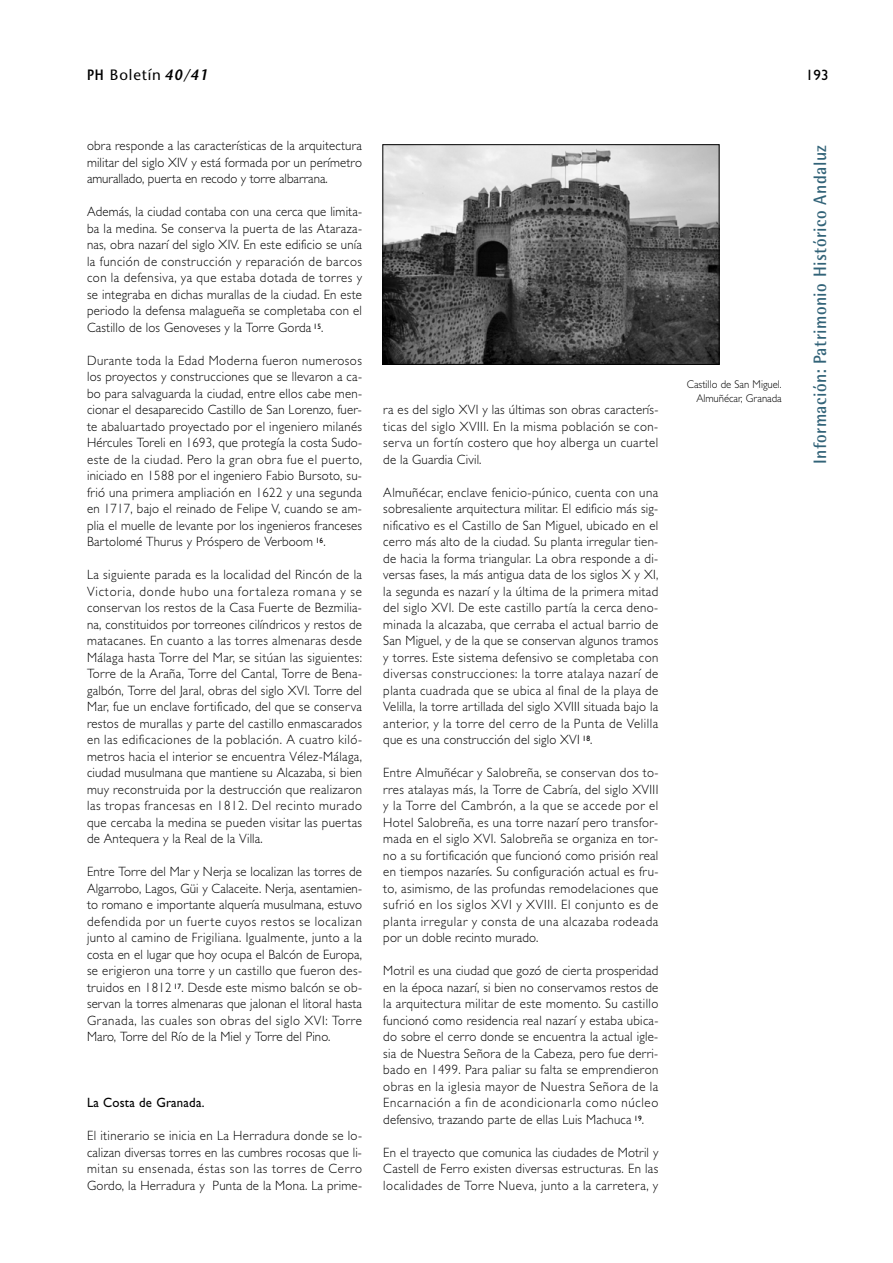
<style>
.page{position:relative;width:893px;height:1263px;background:#fff}
.page>*{position:absolute;margin:0;border:0;box-sizing:border-box;transform-origin:0 0}
.t1{font:700 18px "Rotis Semi Sans";letter-spacing:.025em;color:#326378;scale:.95 1}
.t2{font:15px "Stone Sans";letter-spacing:.055em;color:#000}
.t3{font:15px "Gill Sans";color:#000}
.t4{font:300 13.5px/16.5px "Gill Sans";letter-spacing:.015em;color:#000;text-align:justify;scale:.95 1}
.t5{font:13.5px "Gill Sans";letter-spacing:.015em;color:#000;scale:.95 1}
.t6{font:300 11.25px/13.5px "Gill Sans";color:#000;text-align:right;scale:.95 1}
.s1{font-weight:600}
.s2{font-weight:600;font-style:italic}
</style>
<div class="page">
<img style="left:384px;top:147px;width:333px;height:216px">
<div style="left:382px;top:145px;width:337px;height:220px;border:1px solid #000"></div>
<p class="t2" style="left:87px;top:69px;width:123px"><span class="s1">PH</span> Boletín <span class="s2">40/41</span></p>
<p class="t3" style="left:806px;top:69px;width:24px">193</p>
<p class="t4" style="left:87px;top:139px;width:291px">obra responde a las características de la arquitectura militar del siglo XIV y está formada por un perímetro amurallado, puerta en recodo y torre albarrana.</p>
<p class="t4" style="left:87px;top:205px;width:291px">Además, la ciudad contaba con una cerca que limita&shy;ba la medina. Se conserva la puerta de las Ataraza&shy;nas, obra nazarí del siglo XIV. En este edificio se unía la función de construcción y reparación de barcos con la defensiva, ya que estaba dotada de torres y se integraba en dichas murallas de la ciudad. En este periodo la defensa malagueña se completaba con el Castillo de los Genoveses y la Torre Gorda <sup>15</sup>.</p>
<p class="t4" style="left:87px;top:353px;width:291px">Durante toda la Edad Moderna fueron numerosos los proyectos y construcciones que se llevaron a ca&shy;bo para salvaguarda la ciudad, entre ellos cabe men&shy;cionar el desaparecido Castillo de San Lorenzo, fuer&shy;te abaluartado proyectado por el ingeniero milanés Hércules Toreli en 1693, que protegía la costa Sudo&shy;este de la ciudad. Pero la gran obra fue el puerto, iniciado en 1588 por el ingeniero Fabio Bursoto, su&shy;frió una primera ampliación en 1622 y una segunda en 1717, bajo el reinado de Felipe V, cuando se am&shy;plia el muelle de levante por los ingenieros franceses Bartolomé Thurus y Próspero de Verboom <sup>16</sup>.</p>
<p class="t4" style="left:87px;top:568px;width:291px">La siguiente parada es la localidad del Rincón de la Victoria, donde hubo una fortaleza romana y se conservan los restos de la Casa Fuerte de Bezmilia&shy;na, constituidos por torreones cilíndricos y restos de matacanes. En cuanto a las torres almenaras desde Málaga hasta Torre del Mar, se sitúan las siguientes:<br>Torre de la Araña, Torre del Cantal, Torre de Bena&shy;galbón, Torre del Jaral, obras del siglo XVI. Torre del Mar, fue un enclave fortificado, del que se conserva restos de murallas y parte del castillo enmascarados en las edificaciones de la población. A cuatro kiló&shy;metros hacia el interior se encuentra Vélez-Málaga, ciudad musulmana que mantiene su Alcazaba, si bien muy reconstruida por la destrucción que realizaron las tropas francesas en 1812. Del recinto murado que cercaba la medina se pueden visitar las puertas de Antequera y la Real de la Villa.</p>
<p class="t4" style="left:87px;top:865px;width:291px">Entre Torre del Mar y Nerja se localizan las torres de Algarrobo, Lagos, Güi y Calaceite. Nerja, asentamien&shy;to romano e importante alquería musulmana, estuvo defendida por un fuerte cuyos restos se localizan junto al camino de Frigiliana. Igualmente, junto a la costa en el lugar que hoy ocupa el Balcón de Europa, se erigieron una torre y un castillo que fueron des&shy;truidos en 1812 <sup>17</sup>. Desde este mismo balcón se ob&shy;servan la torres almenaras que jalonan el litoral hasta Granada, las cuales son obras del siglo XVI: Torre Maro, Torre del Río de la Miel y Torre del Pino.</p>
<p class="t5" style="left:87px;top:1097px;width:125px">La Costa de Granada.</p>
<p class="t4" style="left:87px;top:1129px;width:291px">El itinerario se inicia en La Herradura donde se lo&shy;calizan diversas torres en las cumbres rocosas que li&shy;mitan su ensenada, éstas son las torres de Cerro Gordo, la Herradura y Punta de la Mona. La prime-</p>
<p class="t4" style="left:383px;top:403px;width:291px">ra es del siglo XVI y las últimas son obras caracterís&shy;ticas del siglo XVIII. En la misma población se con&shy;serva un fortín costero que hoy alberga un cuartel de la Guardia Civil.</p>
<p class="t4" style="left:383px;top:485px;width:291px">Almuñécar, enclave fenicio-púnico, cuenta con una sobresaliente arquitectura militar. El edificio más sig&shy;nificativo es el Castillo de San Miguel, ubicado en el cerro más alto de la ciudad. Su planta irregular tien&shy;de hacia la forma triangular. La obra responde a di&shy;versas fases, la más antigua data de los siglos X y XI, la segunda es nazarí y la última de la primera mitad del siglo XVI. De este castillo partía la cerca deno&shy;minada la alcazaba, que cerraba el actual barrio de San Miguel, y de la que se conservan algunos tramos y torres. Este sistema defensivo se completaba con diversas construcciones: la torre atalaya nazarí de planta cuadrada que se ubica al final de la playa de Velilla, la torre artillada del siglo XVIII situada bajo la anterior, y la torre del cerro de la Punta de Velilla que es una construcción del siglo XVI <sup>18</sup>.</p>
<p class="t4" style="left:383px;top:766px;width:291px">Entre Almuñécar y Salobreña, se conservan dos to&shy;rres atalayas más, la Torre de Cabría, del siglo XVIII y la Torre del Cambrón, a la que se accede por el Hotel Salobreña, es una torre nazarí pero transfor&shy;mada en el siglo XVI. Salobreña se organiza en tor&shy;no a su fortificación que funcionó como prisión real en tiempos nazaríes. Su configuración actual es fru&shy;to, asimismo, de las profundas remodelaciones que sufrió en los siglos XVI y XVIII. El conjunto es de planta irregular y consta de una alcazaba rodeada por un doble recinto murado.</p>
<p class="t4" style="left:383px;top:964px;width:291px">Motril es una ciudad que gozó de cierta prosperidad en la época nazarí, si bien no conservamos restos de la arquitectura militar de este momento. Su castillo funcionó como residencia real nazarí y estaba ubica&shy;do sobre el cerro donde se encuentra la actual igle&shy;sia de Nuestra Señora de la Cabeza, pero fue derri&shy;bado en 1499. Para paliar su falta se emprendieron obras en la iglesia mayor de Nuestra Señora de la Encarnación a fin de acondicionarla como núcleo defensivo, trazando parte de ellas Luis Machuca <sup>19</sup>.</p>
<p class="t4" style="left:383px;top:1145px;width:291px">En el trayecto que comunica las ciudades de Motril y Castell de Ferro existen diversas estructuras. En las localidades de Torre Nueva, junto a la carretera, y</p>
<p class="t6" style="left:686px;top:379px;width:101px">Castillo de San Miguel.<br>Almuñécar, Granada</p>
<h1 class="t1" style="left:813px;top:464px;width:337px;rotate:-90deg">Información: Patrimonio Histórico Andaluz</h1>
</div>
